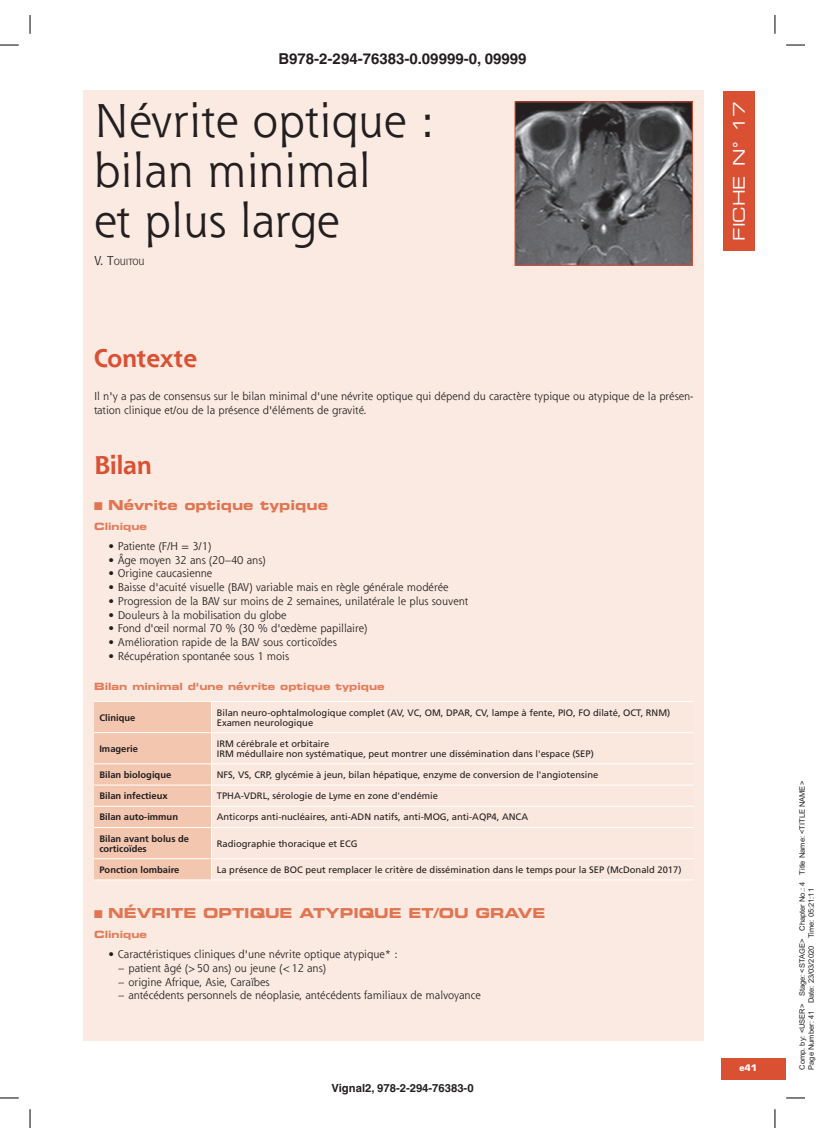
<style>
.page{position:relative;width:820px;height:1143px;background:#fff}
.page>*{position:absolute;margin:0;border:0;box-sizing:border-box;transform-origin:0 0}
.TE_title__TE_type_E{font:46.25px/50px "Shannon Std";color:#231f20}
.TE_1_hd__TE_type_E{font:700 25px "Shannon Std";color:#da5033}
.TE_num__TE_type_E{font:16.12px "Eurostile LT Std Ex 2";color:#fff}
.t1{font:700 15px "S Pi Helvetica";color:#231f20}
.t2{font:13.75px "Eurostile LT Std Bold Ex 2";color:#e27451}
.t3{font:700 11.25px "S Pi Helvetica";color:#231f20}
.TE_bull_list_flush{font:10.88px "Shannon Std";color:#231f20}
.TE_text__TE_type_E{font:10.88px/13.8px "Shannon Std";color:#231f20}
.TE_bull_list_ind__TE{font:10.88px "Shannon Std";color:#231f20}
.TE_3_hd__TE_type_E{font:10px "Eurostile LT Std Bold Ex 2";color:#e37b59}
.TE_123_hd__TE_type_E{font:10px "Eurostile LT Std Bold Ex 2";color:#e37b59}
.TE_23_hd__TE_type_E{font:10px "Eurostile LT Std Bold Ex 2";color:#e37b59}
.Disp_T_body__TE_type{font:9.38px "Frutiger LT Std";color:#231f20}
.Disp_T_body__TE_type-2{font:700 9.38px/10px "Frutiger LT Std";color:#231f20}
.TE_au__TE_type_E{font:8.75px "Shannon Std";color:#231f20}
.Folio{font:700 8.75px "Eurostile LT Std";color:#fff}
.t4{font:7.5px/8.8px "S Pi Arial";color:#231f20}
.s1{font-size:12.5px}
.s2{font-family:"STIX General"}
</style>
<div class="page">
<div style="left:722px;top:91px;width:32px;height:160px;background:#da5033"></div>
<div style="left:721px;top:1058px;width:64px;height:21px;background:#da5033"></div>
<div style="left:83px;top:91px;width:620px;height:950px;background:#faeae1"></div>
<svg style="left:212px;top:785px;width:481px;height:1px"></svg>
<hr style="left:211px;top:701px;width:482px;height:1px;background:#fff">
<hr style="left:211px;top:732px;width:482px;height:1px;background:#fff">
<hr style="left:211px;top:763px;width:482px;height:1px;background:#fff">
<hr style="left:211px;top:784px;width:482px;height:1px;background:#fff">
<hr style="left:211px;top:806px;width:482px;height:1px;background:#fff">
<hr style="left:211px;top:827px;width:482px;height:1px;background:#fff">
<hr style="left:211px;top:858px;width:482px;height:1px;background:#fff">
<hr style="left:211px;top:879px;width:482px;height:1px;background:#fff">
<div style="left:94px;top:701px;width:118px;height:178px;background:#f3c6b0"></div>
<hr style="left:94px;top:879px;width:117px;height:1px;background:#fff">
<img style="left:516px;top:103px;width:174px;height:160px">
<svg style="left:0;top:44px;width:19px;height:2px"></svg>
<svg style="left:786px;top:44px;width:18px;height:2px"></svg>
<svg style="left:0;top:1097px;width:19px;height:1px"></svg>
<svg style="left:786px;top:1097px;width:18px;height:1px"></svg>
<svg style="left:29px;top:15px;width:2px;height:19px"></svg>
<svg style="left:29px;top:1109px;width:2px;height:18px"></svg>
<svg style="left:774px;top:15px;width:1px;height:19px"></svg>
<svg style="left:774px;top:1109px;width:1px;height:18px"></svg>
<h3 class="t1" style="left:278px;top:49px;width:249px">B978-2-294-76383-0.09999-0, 09999</h3>
<p class="TE_title__TE_type_E" style="left:94px;top:95px;width:341px">Névrite optique : bilan minimal<br>et plus large</p>
<p class="TE_au__TE_type_E" style="left:94px;top:256px;width:52px"><span class="s1">V. T</span>OUITOU</p>
<p class="TE_1_hd__TE_type_E" style="left:94px;top:343px;width:105px">Contexte</p>
<p class="TE_text__TE_type_E" style="left:94px;top:389px;width:600px">Il n'y a pas de consensus sur le bilan minimal d'une névrite optique qui dépend du caractère typique ou atypique de la présen&shy;tation clinique et/ou de la présence d'éléments de gravité.</p>
<p class="TE_1_hd__TE_type_E" style="left:94px;top:449px;width:59px">Bilan</p>
<p class="t2" style="left:94px;top:495px;width:235px">■ Névrite optique typique</p>
<p class="TE_123_hd__TE_type_E" style="left:94px;top:519px;width:54px">Clinique</p>
<p class="TE_bull_list_flush" style="left:108px;top:539px;width:105px">• Patiente (F/H <span class="s2">=</span> 3/1)</p>
<p class="TE_bull_list_flush" style="left:108px;top:552px;width:159px">• Âge moyen 32 ans (20–40 ans)</p>
<p class="TE_bull_list_flush" style="left:108px;top:566px;width:106px">• Origine caucasienne</p>
<p class="TE_bull_list_flush" style="left:108px;top:580px;width:342px">• Baisse d'acuité visuelle (BAV) variable mais en règle générale modérée</p>
<p class="TE_bull_list_flush" style="left:108px;top:594px;width:361px">• Progression de la BAV sur moins de 2 semaines, unilatérale le plus souvent</p>
<p class="TE_bull_list_flush" style="left:108px;top:607px;width:180px">• Douleurs à la mobilisation du globe</p>
<p class="TE_bull_list_flush" style="left:108px;top:621px;width:260px">• Fond d'œil normal 70 % (30 % d'œdème papillaire)</p>
<p class="TE_bull_list_flush" style="left:108px;top:635px;width:230px">• Amélioration rapide de la BAV sous corticoïdes</p>
<p class="TE_bull_list_flush" style="left:108px;top:649px;width:182px">• Récupération spontanée sous 1 mois</p>
<p class="TE_3_hd__TE_type_E" style="left:94px;top:679px;width:292px">Bilan minimal d'une névrite optique typique</p>
<p class="Disp_T_body__TE_type-2" style="left:99px;top:712px;width:37px">Clinique</p>
<p class="Disp_T_body__TE_type" style="left:217px;top:706px;width:455px">Bilan neuro-ophtalmologique complet (AV, VC, OM, DPAR, CV, lampe à fente, PIO, FO dilaté, OCT, RNM)</p>
<p class="Disp_T_body__TE_type" style="left:217px;top:716px;width:98px">Examen neurologique</p>
<p class="Disp_T_body__TE_type-2" style="left:99px;top:743px;width:40px">Imagerie</p>
<p class="Disp_T_body__TE_type" style="left:217px;top:738px;width:114px">IRM cérébrale et orbitaire</p>
<p class="Disp_T_body__TE_type" style="left:217px;top:748px;width:378px">IRM médullaire non systématique, peut montrer une dissémination dans l'espace (SEP)</p>
<p class="Disp_T_body__TE_type-2" style="left:99px;top:769px;width:73px">Bilan biologique</p>
<p class="Disp_T_body__TE_type" style="left:217px;top:769px;width:383px">NFS, VS, CRP, glycémie à jeun, bilan hépatique, enzyme de conversion de l'angiotensine</p>
<p class="Disp_T_body__TE_type-2" style="left:99px;top:791px;width:70px">Bilan infectieux</p>
<p class="Disp_T_body__TE_type" style="left:217px;top:790px;width:223px">TPHA-VDRL, sérologie de Lyme en zone d'endémie</p>
<p class="Disp_T_body__TE_type-2" style="left:99px;top:812px;width:80px">Bilan auto-immun</p>
<p class="Disp_T_body__TE_type" style="left:217px;top:811px;width:312px">Anticorps anti-nucléaires, anti-ADN natifs, anti-MOG, anti-AQP4, ANCA</p>
<p class="Disp_T_body__TE_type-2" style="left:99px;top:833px;width:91px">Bilan avant bolus de corticoïdes</p>
<p class="Disp_T_body__TE_type" style="left:217px;top:837px;width:142px">Radiographie thoracique et ECG</p>
<p class="Disp_T_body__TE_type-2" style="left:99px;top:864px;width:82px">Ponction lombaire</p>
<p class="Disp_T_body__TE_type" style="left:217px;top:864px;width:466px">La présence de BOC peut remplacer le critère de dissémination dans le temps pour la SEP (McDonald 2017)</p>
<p class="t2" style="left:94px;top:903px;width:452px">■ NÉVRITE OPTIQUE ATYPIQUE ET/OU GRAVE</p>
<p class="TE_23_hd__TE_type_E" style="left:94px;top:927px;width:54px">Clinique</p>
<p class="TE_bull_list_flush" style="left:108px;top:947px;width:291px">• Caractéristiques cliniques d'une névrite optique atypique* :</p>
<p class="TE_bull_list_ind__TE" style="left:118px;top:961px;width:209px">– patient âgé (<span class="s2">&gt;</span>50 ans) ou jeune (<span class="s2">&lt;</span>12 ans)</p>
<p class="TE_bull_list_ind__TE" style="left:118px;top:974px;width:153px">– origine Afrique, Asie, Caraïbes</p>
<p class="TE_bull_list_ind__TE" style="left:118px;top:988px;width:364px">– antécédents personnels de néoplasie, antécédents familiaux de malvoyance</p>
<p class="t3" style="left:331px;top:1081px;width:144px">Vignal2, 978-2-294-76383-0</p>
<p class="TE_num__TE_type_E" style="left:727px;top:241px;width:141px;rotate:-90deg">FICHE N° 17</p>
<p class="Folio" style="left:739px;top:1062px;width:19px">e41</p>
<p class="t4" style="left:797px;top:1069px;width:290px;rotate:-90deg">Comp. by: &lt;USER&gt; Stage: &lt;STAGE&gt; Chapter No.: 4 Title Name: &lt;TITLE NAME&gt;<br>Page Number: 41 Date: 23/03/2020 Time: 05:21:11</p>
</div>
